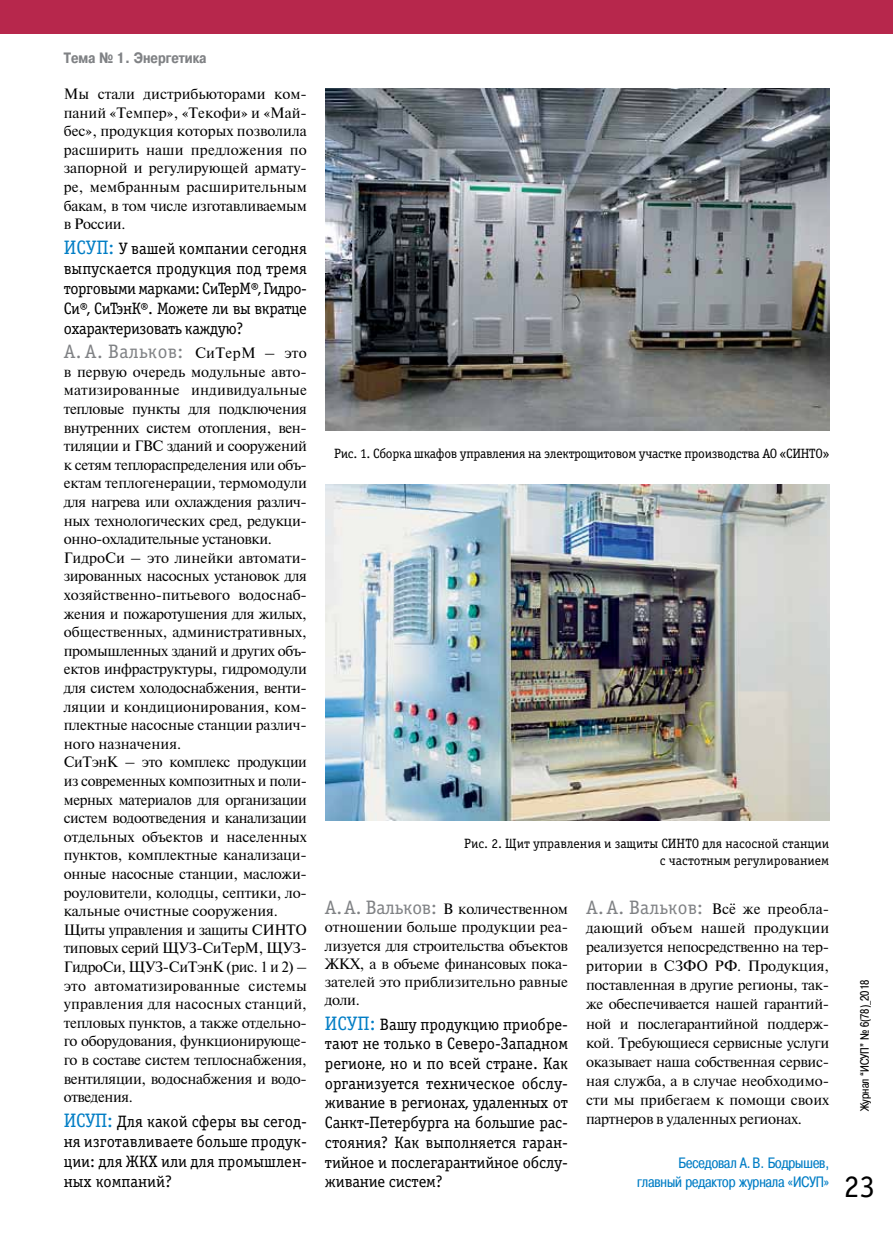
<style>
.page{position:relative;width:893px;height:1234px;background:#fff}
.page>*{position:absolute;margin:0;border:0;box-sizing:border-box;transform-origin:0 0}
.t1{font:31.5px "Officina Serif C";color:#000}
.t2{font:19.5px "Officina Serif C";letter-spacing:.02em;color:#808285}
.t3{font:16.5px/19.6px "Officina Serif C";letter-spacing:-.01em;color:#000;text-align:justify}
.t4{font:15px/18.6px "Newton";letter-spacing:-.02em;color:#000;text-align:justify}
.t5{font:15px/19.2px "Pragmatica Cond C";color:#007dc5;text-align:right}
.t6{font:700 15px "Pragmatica Cond C";color:#808285}
.t7{font:13.5px/16.2px "Officina Serif C";color:#000;text-align:right}
.t8{font:13.5px "Officina Serif C";letter-spacing:-.02em;color:#000}
.t9{font:12px "Pragmatica Cond C";color:#000}
.s1{font-size:19.5px;color:#007dc5}
.s2{font-family:"Newton";font-size:15px;color:#000}
.s3{font-family:"Officina Serif C";font-size:19.5px;color:#808285}
</style>
<div class="page">
<div style="left:0;top:0;width:893px;height:34px;background:#b7274c"></div>
<img style="left:325px;top:88px;width:504px;height:342px">
<img style="left:325px;top:484px;width:504px;height:336px">
<p class="t6" style="left:64px;top:50px;width:144px">Тема № 1. Энергетика</p>
<p class="t4" style="left:64px;top:84px;width:245px">Мы стали дистрибьюторами ком&shy;паний «Темпер», «Текофи» и «Май&shy;бес», продукция которых позволила расширить наши предложения по запорной и регулирующей армату&shy;ре, мембранным расширительным бакам, в том числе изготавливаемым в России.</p>
<p class="t3" style="left:64px;top:238px;width:245px;line-height:20.1px"><span class="s1">ИСУП:</span> У вашей компании сегодня выпускается продукция под тремя торговыми марками: СиТерМ®, Гидро‑ Си®, СиТэнК®. Можете ли вы вкратце охарактеризовать каждую?</p>
<h2 class="t2" style="left:64px;top:341px;width:245px">А. А. Вальков: <span class="s2">СиТерМ – это</span></h2>
<p class="t4" style="left:64px;top:362px;width:245px;text-align:left">в первую очередь модульные авто&shy;матизированные индивидуальные тепловые пункты для подключения внутренних систем отопления, вен&shy;тиляции и ГВС зданий и сооружений к сетям теплораспределения или объ&shy;ектам теплогенерации, термомодули для нагрева или охлаждения различ&shy;ных технологических сред, редукци&shy;онно-охладительные установки.<br>ГидроСи – это линейки автомати&shy;зированных насосных установок для хозяйственно-питьевого водоснаб&shy;жения и пожаротушения для жилых, общественных, административных, промышленных зданий и других объ&shy;ектов инфраструктуры, гидромодули для систем холодоснабжения, венти&shy;ляции и кондиционирования, ком&shy;плектные насосные станции различ&shy;ного назначения.<br>СиТэнК – это комплекс продукции из современных композитных и поли&shy;мерных материалов для организации систем водоотведения и канализации отдельных объектов и населенных пунктов, комплектные канализаци&shy;онные насосные станции, масложи&shy;роуловители, колодцы, септики, ло&shy;кальные очистные сооружения.<br>Щиты управления и защиты СИНТО типовых серий ЩУЗ-СиТерМ, ЩУЗ-ГидроСи, ЩУЗ-СиТэнК (рис. 1 и 2) – это автоматизированные системы управления для насосных станций, тепловых пунктов, а также отдельно&shy;го оборудования, функционирующе&shy;го в составе систем теплоснабжения, вентиляции, водоснабжения и водо&shy;отведения.</p>
<p class="t3" style="left:64px;top:1111px;width:245px;line-height:20.1px"><span class="s1">ИСУП:</span> Для какой сферы вы сегод‑ ня изготавливаете больше продук‑ ции: для ЖКХ или для промышлен‑ ных компаний?</p>
<p class="t8" style="left:334px;top:446px;width:496px">Рис. 1. Сборка шкафов управления на электрощитовом участке производства АО «СИНТО»</p>
<p class="t7" style="left:464px;top:835px;width:366px">Рис. 2. Щит управления и защиты СИНТО для насосной станции с частотным регулированием</p>
<p class="t4" style="left:325px;top:899px;width:245px;line-height:18.1px"><span class="s3">А.А. Вальков:</span> В количественном отношении больше продукции реа&shy;лизуется для строительства объектов ЖКХ, а в объеме финансовых пока&shy;зателей это приблизительно равные доли.</p>
<p class="t3" style="left:325px;top:1014px;width:245px"><span class="s1">ИСУП:</span> Вашу продукцию приобре‑ тают не только в Северо-Западном регионе, но и по всей стране. Как организуется техническое обслу‑ живание в регионах, удаленных от Санкт-Петербурга на большие рас‑ стояния? Как выполняется гаран‑ тийное и послегарантийное обслу‑ живание систем?</p>
<p class="t4" style="left:586px;top:898px;width:245px;line-height:19.2px"><span class="s3">А.А. Вальков:</span> Всё же преобла&shy;дающий объем нашей продукции реализуется непосредственно на тер&shy;ритории в СЗФО РФ. Продукция, поставленная в другие регионы, так&shy;же обеспечивается нашей гарантий&shy;ной и послегарантийной поддерж&shy;кой. Требующиеся сервисные услуги оказывает наша собственная сервис&shy;ная служба, а в случае необходимо&shy;сти мы прибегаем к помощи своих партнеров в удаленных регионах.</p>
<p class="t5" style="left:637px;top:1152px;width:194px">Беседовал А.В. Бодрышев, главный редактор журнала «ИСУП»</p>
<p class="t9" style="left:858px;top:1110px;width:133px;rotate:-90deg">Журнал “ИСУП” № 6(78)_2018</p>
<h1 class="t1" style="left:844px;top:1168px;width:33px">23</h1>
</div>
